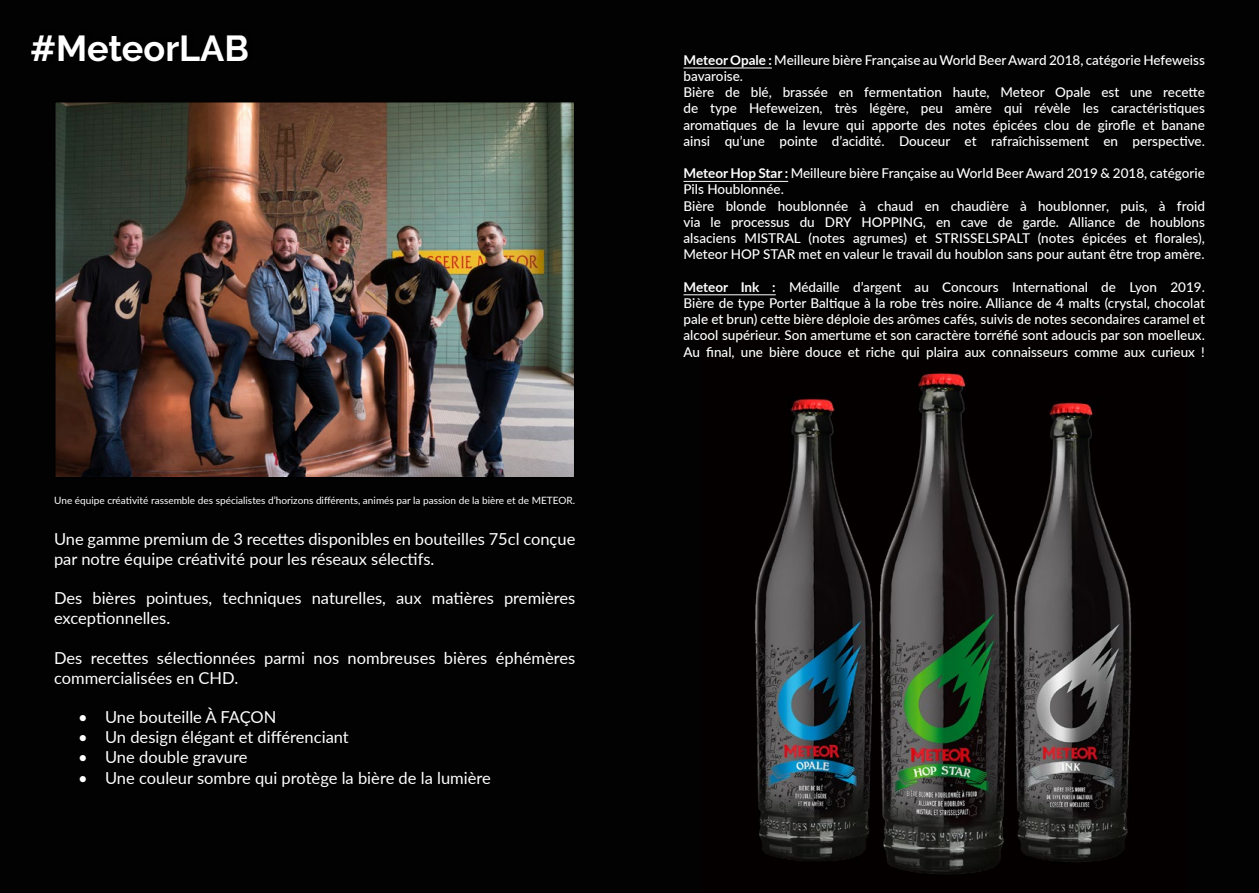
<style>
.page{position:relative;width:1259px;height:893px;background:#020203}
.page>*{position:absolute;margin:0;border:0;box-sizing:border-box;transform-origin:0 0}
.t1{font:700 36px "Raleway";color:#fff}
.t2{font:16.5px/19.8px "Lato";color:#fff}
.t3{font:500 13.5px/16.2px "Lato";color:#fff}
.t4{font:10.05px "Lato";color:#fff}
.s1{font-weight:700}
</style>
<div class="page">
<img style="left:755px;top:372px;width:377px;height:502px">
<img style="left:57px;top:104px;width:515px;height:371px">
<div style="left:54px;top:101px;width:521px;height:377px;border:2px solid #000"></div>
<hr style="left:683px;top:68px;width:89px;height:1px;background:#fff">
<hr style="left:683px;top:181px;width:105px;height:1px;background:#fff">
<hr style="left:683px;top:294px;width:93px;height:1px;background:#fff">
<h1 class="t1" style="left:30px;top:27px;width:220px">#MeteorLAB</h1>
<p class="t4" style="left:54px;top:493px;width:522px">Une équipe créativité rassemble des spécialistes d’horizons différents, animés par la passion de la bière et de METEOR.</p>
<p class="t2" style="left:54px;top:528px;width:523px">Une gamme premium de 3 recettes disponibles en bouteilles 75cl conçue par notre équipe créativité pour les réseaux sélectifs.</p>
<p class="t2" style="left:54px;top:588px;width:523px">Des bières pointues, techniques naturelles, aux matières premières exceptionnelles.</p>
<p class="t2" style="left:54px;top:647px;width:523px">Des recettes sélectionnées parmi nos nombreuses bières éphémères commercialisées en CHD.</p>
<p class="t2" style="left:78px;top:706px;width:200px">• Une bouteille À FAÇON</p>
<p class="t2" style="left:78px;top:726px;width:272px">• Un design élégant et différenciant</p>
<p class="t2" style="left:78px;top:746px;width:171px">• Une double gravure</p>
<p class="t2" style="left:78px;top:768px;width:414px">• Une couleur sombre qui protège la bière de la lumière</p>
<p class="t3" style="left:683px;top:51px;width:523px"><span class="s1">Meteor Opale :</span> Meilleure bière Française au World Beer Award 2018, catégorie Hefeweiss bavaroise.<br>Bière de blé, brassée en fermentation haute, Meteor Opale est une recette de type Hefeweizen, très légère, peu amère qui révèle les caractéristiques aromatiques de la levure qui apporte des notes épicées clou de girofle et banane ainsi qu’une pointe d’acidité. Douceur et rafraîchissement en perspective.</p>
<p class="t3" style="left:683px;top:165px;width:523px"><span class="s1">Meteor Hop Star :</span> Meilleure bière Française au World Beer Award 2019 &amp; 2018, catégorie Pils Houblonnée.<br>Bière blonde houblonnée à chaud en chaudière à houblonner, puis, à froid via le processus du DRY HOPPING, en cave de garde. Alliance de houblons alsaciens MISTRAL (notes agrumes) et STRISSELSPALT (notes épicées et florales), Meteor HOP STAR met en valeur le travail du houblon sans pour autant être trop amère.</p>
<p class="t3" style="left:683px;top:278px;width:523px;text-align:justify"><span class="s1">Meteor Ink :</span> Médaille d’argent au Concours International de Lyon 2019.<br>Bière de type Porter Baltique à la robe très noire. Alliance de 4 malts (crystal, chocolat pale et brun) cette bière déploie des arômes cafés, suivis de notes secondaires caramel et alcool supérieur. Son amertume et son caractère torréfié sont adoucis par son moelleux.<br>Au final, une bière douce et riche qui plaira aux connaisseurs comme aux curieux !</p>
</div>
